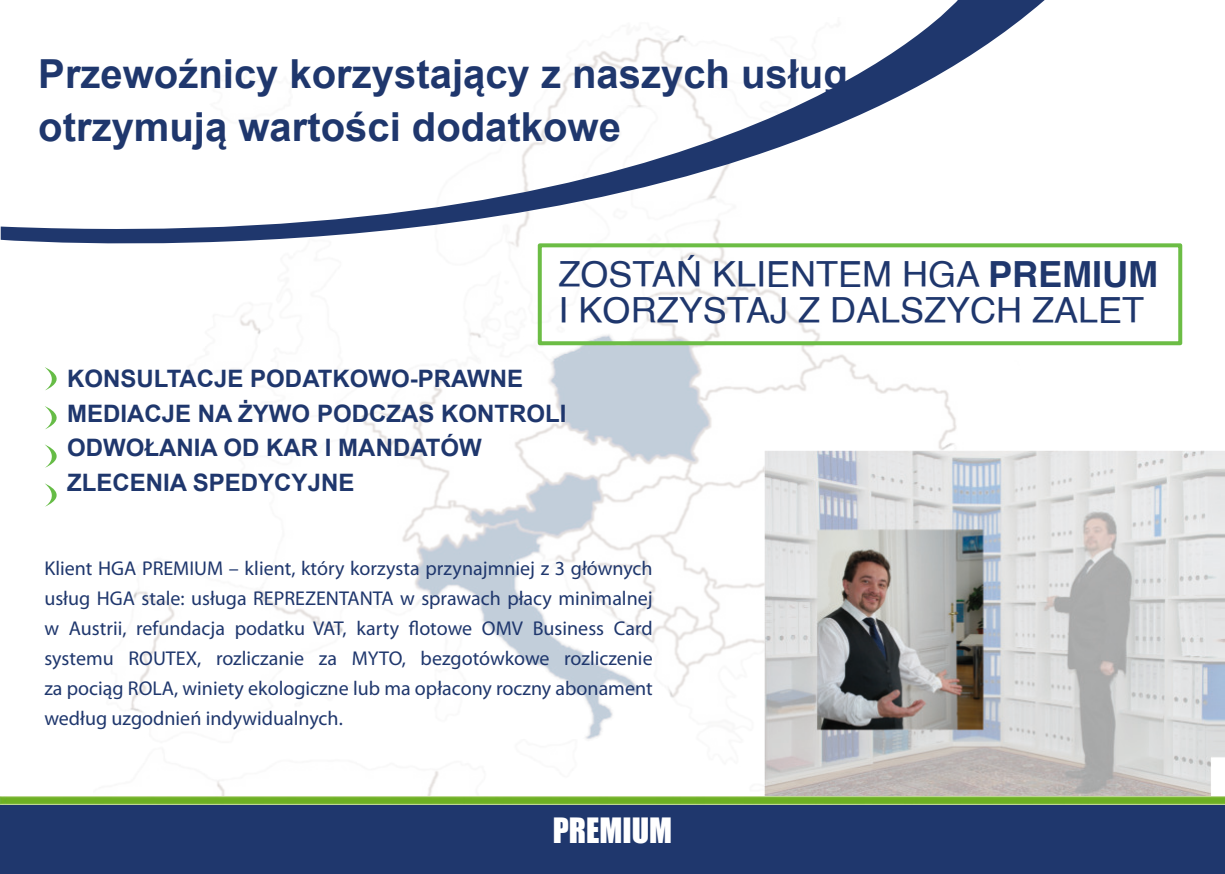
<style>
.page{position:relative;width:1225px;height:874px;background:#fff}
.page>*{position:absolute;margin:0;border:0;box-sizing:border-box;transform-origin:0 0}
.t1{font:700 40px/53.4px "Arial";color:#1f376d}
.t2{font:36px/36px "Helvetica";color:#1f376d}
.t3{font:32px "Impact";color:#fff}
.t4{font:700 24px/34.8px "Arial";color:#1f376d}
.t5{font:20px/30px "Myriad Pro";color:#1f376d;text-align:justify}
.s1{font-weight:700}
</style>
<div class="page">
<img style="left:130px;top:283px;width:971px;height:513px">
<img style="left:764px;top:450px;width:460px;height:346px">
<img style="left:0;top:796px;width:1224px;height:2px">
<div style="left:0;top:804px;width:1224px;height:69px;background:#1f376d"></div>
<div style="left:0;top:798px;width:1224px;height:6px;background:#6cb023"></div>
<svg style="left:45px;top:367px;width:12px;height:23px"></svg>
<svg style="left:45px;top:406px;width:12px;height:23px"></svg>
<svg style="left:45px;top:444px;width:12px;height:23px"></svg>
<svg style="left:45px;top:483px;width:12px;height:23px"></svg>
<svg style="left:1px;top:0;width:1043px;height:283px"></svg>
<div style="left:538px;top:243px;width:644px;height:102px;border:4px solid #6cbd45"></div>
<h1 class="t1" style="left:38px;top:48px;width:811px">Przewoźnicy korzystający z naszych usług otrzymują wartości dodatkowe</h1>
<h2 class="t2" style="left:558px;top:257px;width:601px">ZOSTAŃ KLIENTEM HGA <span class="s1">PREMIUM<br></span>I KORZYSTAJ Z DALSZYCH ZALET</h2>
<p class="t4" style="left:67px;top:361px;width:501px">KONSULTACJE PODATKOWO-PRAWNE<br>MEDIACJE NA ŻYWO PODCZAS KONTROLI<br>ODWOŁANIA OD KAR I MANDATÓW<br>ZLECENIA SPEDYCYJNE</p>
<p class="t5" style="left:44px;top:555px;width:610px">Klient HGA PREMIUM – klient, który korzysta przynajmniej z 3 głównych usług HGA stale: usługa REPREZENTANTA w sprawach płacy minimalnej w Austrii, refundacja podatku VAT, karty flotowe OMV Business Card systemu ROUTEX, rozliczanie za MYTO, bezgotówkowe rozliczenie za pociąg ROLA, winiety ekologiczne lub ma opłacony roczny abonament według uzgodnień indywidualnych.</p>
<h3 class="t3" style="left:553px;top:805px;width:121px">PREMIUM</h3>
</div>
